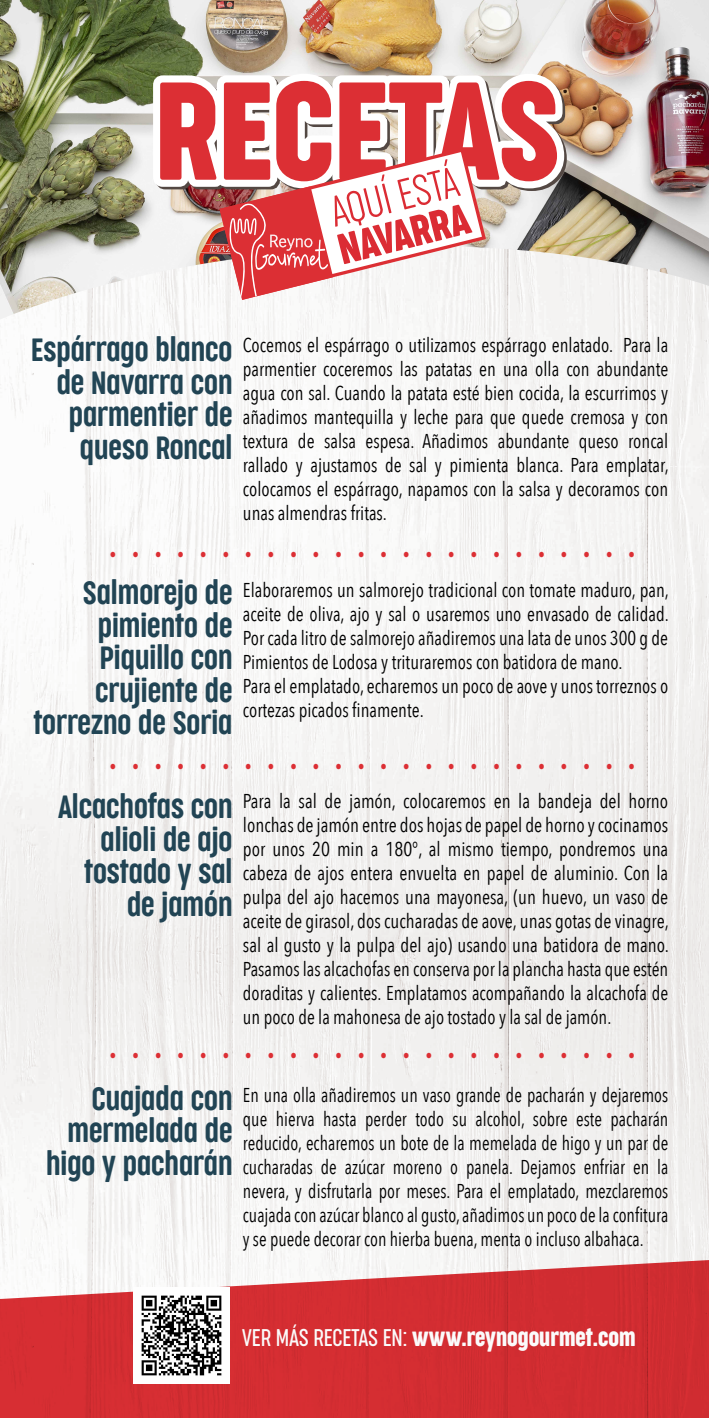
<style>
.page{position:relative;width:709px;height:1418px;background:#fff}
.page>*{position:absolute;margin:0;border:0;box-sizing:border-box;transform-origin:0 0}
.t1{font:130.75px "Cocogoose Compressed";color:#dc2f34}
.t2{font:35px "Cocogoose Compressed";color:#dc2f34}
.t3{font:300 30px/32.5px "Cocogoose Compressed";color:#214454;text-align:right}
.t4{font:22.5px "Cocogoose Compressed";color:#fbfbfb}
.t5{font:20px/24px "Avenir Next Condensed";color:#000;text-align:justify;scale:.93 1}
.t6{font:20px/24px "Avenir Next Condensed";color:#000;text-align:justify;scale:.95 1}
.t7{font:20px/24px "Avenir Next Condensed";color:#000;text-align:justify;scale:.9 1}
.s1{font-weight:300}
</style>
<div class="page">
<img style="left:0;top:319px;width:709px;height:930px">
<img style="left:0;top:0;width:709px;height:319px">
<svg style="left:0;top:1249px;width:709px;height:168px;fill:#d42d32"></svg>
<img style="left:134px;top:1287px;width:96px;height:96px">
<img style="left:146px;top:0;width:428px;height:300px">
<h1 class="t1" style="left:155px;top:43px;width:406px">RECETAS</h1>
<h3 class="t3" style="left:31px;top:334px;width:203px">Espárrago blanco de Navarra con parmentier de queso Roncal</h3>
<p class="t5" style="left:243px;top:332px;width:459px">Cocemos el espárrago o utilizamos espárrago enlatado. Para la parmentier coceremos las patatas en una olla con abundante agua con sal. Cuando la patata esté bien cocida, la escurrimos y añadimos mantequilla y leche para que quede cremosa y con textura de salsa espesa. Añadimos abundante queso roncal rallado y ajustamos de sal y pimienta blanca. Para emplatar, colocamos el espárrago, napamos con la salsa y decoramos con unas almendras fritas.</p>
<h2 class="t2" style="left:110px;top:529px;width:525px">••••••••••••••••••••••••</h2>
<h3 class="t3" style="left:33px;top:577px;width:201px">Salmorejo de pimiento de<br>Piquillo con crujiente de torrezno de Soria</h3>
<p class="t5" style="left:243px;top:577px;width:459px;text-align:left">Elaboraremos un salmorejo tradicional con tomate maduro, pan, aceite de oliva, ajo y sal o usaremos uno envasado de calidad.<br>Por cada litro de salmorejo añadiremos una lata de unos 300 g de Pimientos de Lodosa y trituraremos con batidora de mano.<br>Para el emplatado, echaremos un poco de aove y unos torreznos o cortezas picados finamente.</p>
<h2 class="t2" style="left:110px;top:741px;width:525px">••••••••••••••••••••••••</h2>
<h3 class="t3" style="left:58px;top:791px;width:175px">Alcachofas con alioli de ajo tostado y sal de jamón</h3>
<p class="t6" style="left:243px;top:787px;width:450px">Para la sal de jamón, colocaremos en la bandeja del horno lonchas de jamón entre dos hojas de papel de horno y cocinamos por unos 20 min a 180°, al mismo tiempo, pondremos una cabeza de ajos entera envuelta en papel de aluminio. Con la pulpa del ajo hacemos una mayonesa, (un huevo, un vaso de aceite de girasol, dos cucharadas de aove, unas gotas de vinagre, sal al gusto y la pulpa del ajo) usando una batidora de mano.<br>Pasamos las alcachofas en conserva por la plancha hasta que estén doraditas y calientes. Emplatamos acompañando la alcachofa de un poco de la mahonesa de ajo tostado y la sal de jamón.</p>
<h2 class="t2" style="left:110px;top:1030px;width:525px">••••••••••••••••••••••••</h2>
<h3 class="t3" style="left:46px;top:1082px;width:188px">Cuajada con mermelada de higo y pacharán</h3>
<p class="t7" style="left:243px;top:1081px;width:474px">En una olla añadiremos un vaso grande de pacharán y dejaremos que hierva hasta perder todo su alcohol, sobre este pacharán reducido, echaremos un bote de la memelada de higo y un par de cucharadas de azúcar moreno o panela. Dejamos enfriar en la nevera, y disfrutarla por meses. Para el emplatado, mezclaremos cuajada con azúcar blanco al gusto, añadimos un poco de la confitura y se puede decorar con hierba buena, menta o incluso albahaca.</p>
<p class="t4" style="left:242px;top:1322px;width:395px"><span class="s1">VER MÁS RECETAS EN:</span> www.reynogourmet.com</p>
</div>
